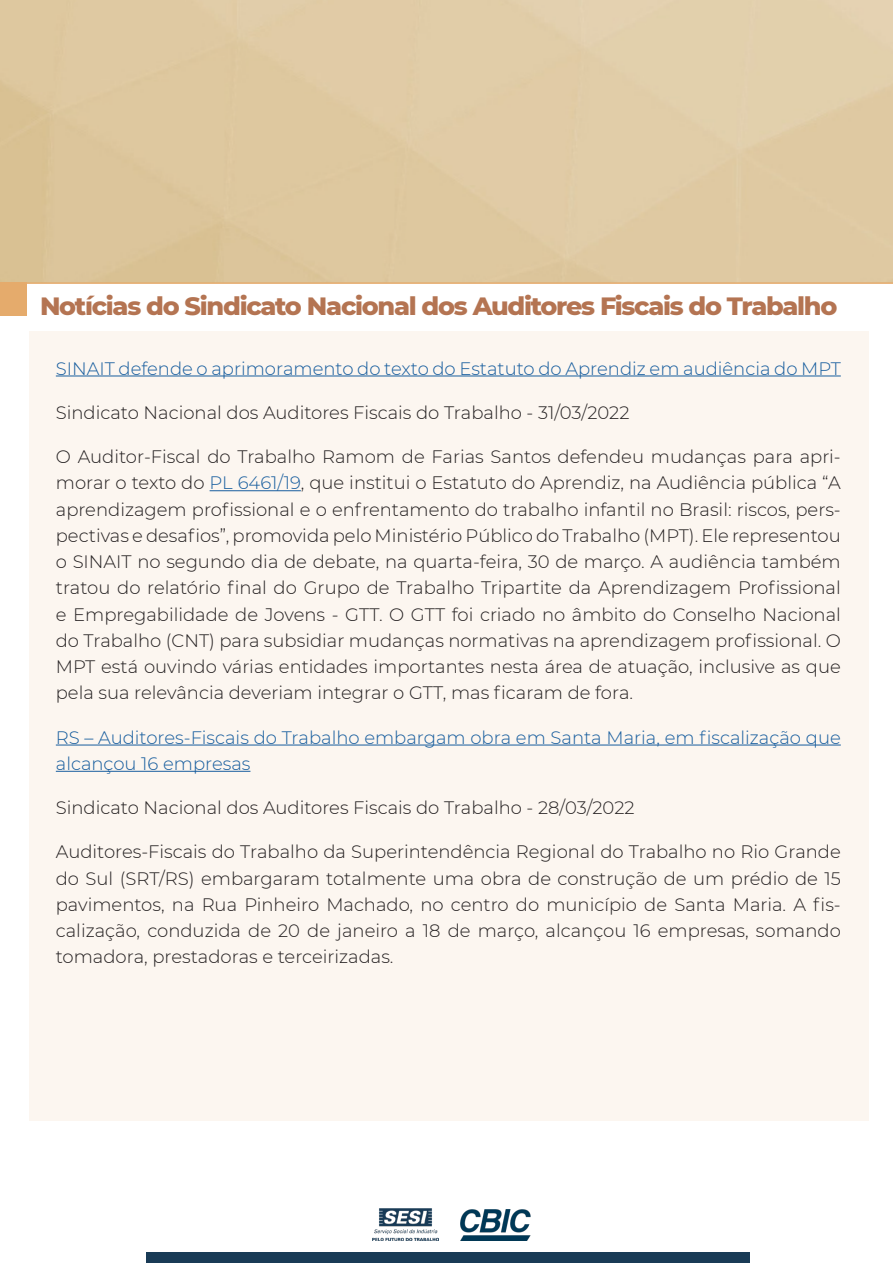
<style>
.page{position:relative;width:893px;height:1263px;background:#fff}
.page>*{position:absolute;margin:0;border:0;box-sizing:border-box;transform-origin:0 0}
.t1{font:800 25.5px "Montserrat";letter-spacing:-.05em;color:#b47452}
.t2{font:300 18px/26.2px "Montserrat";color:#231f20;text-align:justify}
.t3{font:300 18px/26.2px "Montserrat";color:#175d9e}
.s1{color:#175d9e}
</style>
<div class="page">
<div style="left:30px;top:332px;width:839px;height:789px;background:#fcf6f0"></div>
<hr style="left:56px;top:375px;width:785px;height:1px;background:#175d9e">
<hr style="left:210px;top:490px;width:91px;height:1px;background:#175d9e">
<hr style="left:56px;top:744px;width:785px;height:1px;background:#175d9e">
<hr style="left:56px;top:771px;width:194px;height:1px;background:#175d9e">
<div style="left:1px;top:282px;width:26px;height:34px;background:#e5ab6c"></div>
<hr style="left:4px;top:282px;width:889px;height:2px;background:#e5ab6c">
<div style="left:146px;top:1253px;width:603px;height:10px;background:#193b56"></div>
<img style="left:372px;top:1209px;width:66px;height:31px">
<img style="left:461px;top:1209px;width:70px;height:31px">
<p class="t1" style="left:40px;top:287px;width:799px">Notícias do Sindicato Nacional dos Auditores Fiscais do Trabalho</p>
<p class="t3" style="left:56px;top:355px;width:786px">SINAIT defende o aprimoramento do texto do Estatuto do Aprendiz em audiência do MPT</p>
<p class="t2" style="left:56px;top:399px;width:575px">Sindicato Nacional dos Auditores Fiscais do Trabalho - 31/03/2022</p>
<p class="t2" style="left:56px;top:443px;width:787px">O Auditor-Fiscal do Trabalho Ramom de Farias Santos defendeu mudanças para apri&shy;morar o texto do <span class="s1">PL 6461/19</span>, que institui o Estatuto do Aprendiz, na Audiência pública “A aprendizagem profissional e o enfrentamento do trabalho infantil no Brasil: riscos, pers&shy;pectivas e desafios”, promovida pelo Ministério Público do Trabalho (MPT). Ele representou o SINAIT no segundo dia de debate, na quarta-feira, 30 de março. A audiência também tratou do relatório final do Grupo de Trabalho Tripartite da Aprendizagem Profissional e Empregabilidade de Jovens - GTT. O GTT foi criado no âmbito do Conselho Nacional do Trabalho (CNT) para subsidiar mudanças normativas na aprendizagem profissional. O MPT está ouvindo várias entidades importantes nesta área de atuação, inclusive as que pela sua relevância deveriam integrar o GTT, mas ficaram de fora.</p>
<p class="t3" style="left:56px;top:724px;width:786px">RS – Auditores-Fiscais do Trabalho embargam obra em Santa Maria, em fiscalização que alcançou 16 empresas</p>
<p class="t2" style="left:56px;top:794px;width:580px">Sindicato Nacional dos Auditores Fiscais do Trabalho - 28/03/2022</p>
<p class="t2" style="left:56px;top:838px;width:786px">Auditores-Fiscais do Trabalho da Superintendência Regional do Trabalho no Rio Grande do Sul (SRT/RS) embargaram totalmente uma obra de construção de um prédio de 15 pavimentos, na Rua Pinheiro Machado, no centro do município de Santa Maria. A fis&shy;calização, conduzida de 20 de janeiro a 18 de março, alcançou 16 empresas, somando tomadora, prestadoras e terceirizadas.</p>
</div>
